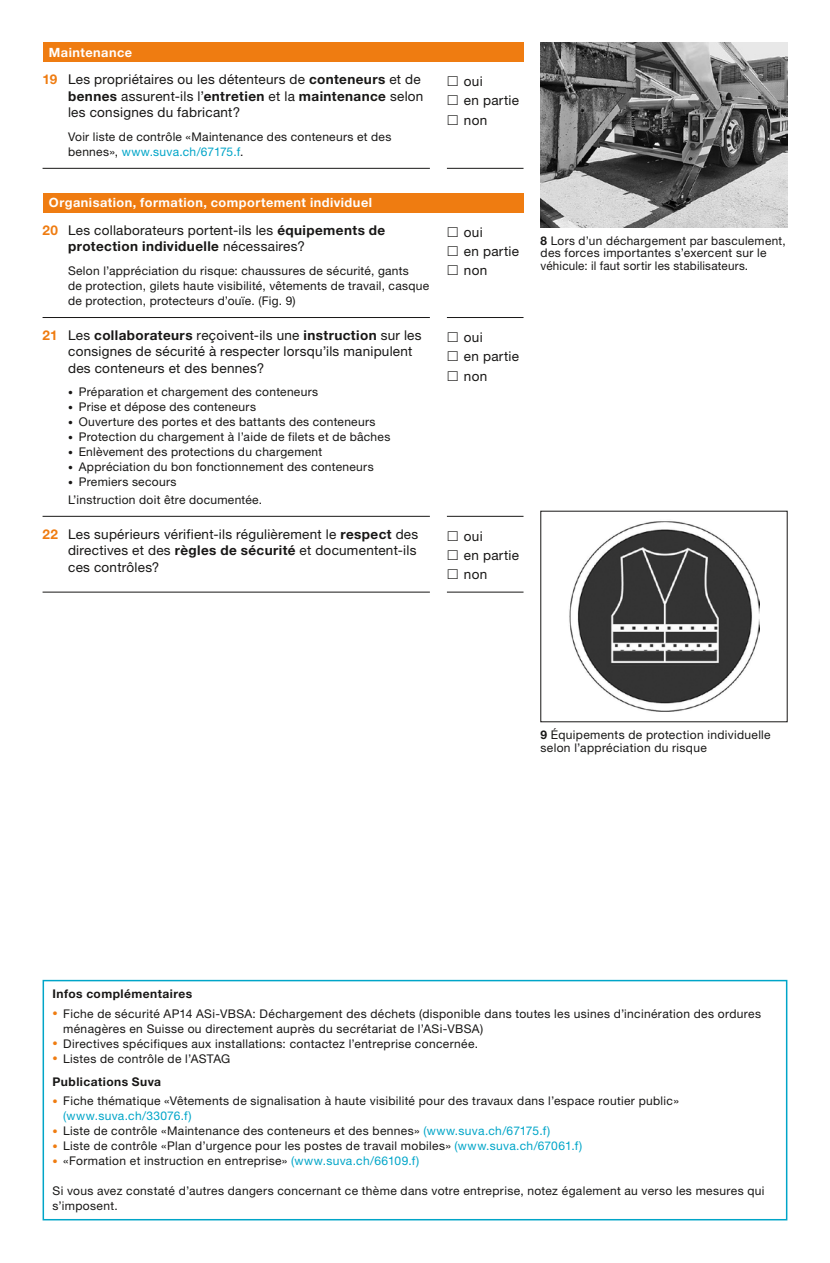
<style>
.page{position:relative;width:830px;height:1263px;background:#fff}
.page>*{position:absolute;margin:0;border:0;box-sizing:border-box;transform-origin:0 0}
.t1{font:13.5px/19.2px "Helvetica Neue LT Std";letter-spacing:.02em;color:#181716}
.t2{font:700 12.75px "Helvetica Neue LT Std";letter-spacing:.035em;color:#fff}
.t3{font:12px/15px "Helvetica Neue LT Std";letter-spacing:.025em;color:#181716}
.t4{font:700 12px "Helvetica Neue LT Std";letter-spacing:.04em;color:#181716}
.s1{font-weight:700;color:#ef7c11}
.s2{font-weight:700}
.s3{color:#00a5c8}
.s4{font-size:9.75px}
.s5{font-size:10.5px;color:#ef7c11}
</style>
<div class="page">
<img style="left:569px;top:521px;width:190px;height:191px">
<img style="left:540px;top:43px;width:247px;height:185px">
<div style="left:43px;top:980px;width:744px;height:240px;border:2px solid #00a5c8"></div>
<div style="left:43px;top:43px;width:480px;height:19px;background:#ef7c11"></div>
<hr style="left:446px;top:168px;width:77px;height:1px;background:#181716">
<hr style="left:43px;top:168px;width:386px;height:1px;background:#181716">
<div style="left:43px;top:193px;width:480px;height:19px;background:#ef7c11"></div>
<hr style="left:446px;top:516px;width:77px;height:1px;background:#181716">
<hr style="left:446px;top:592px;width:77px;height:1px;background:#181716">
<hr style="left:446px;top:317px;width:77px;height:1px;background:#181716">
<hr style="left:43px;top:317px;width:386px;height:1px;background:#181716">
<hr style="left:43px;top:516px;width:386px;height:1px;background:#181716">
<hr style="left:43px;top:592px;width:386px;height:1px;background:#181716">
<p class="t2" style="left:49px;top:44px;width:85px">Maintenance</p>
<p class="t1" style="left:68px;top:71px;width:356px;line-height:16.5px;text-indent:-26px"><span class="s1">19</span> Les propriétaires ou les détenteurs de <span class="s2">conteneurs</span> et de <span class="s2">bennes</span> assurent-ils l’<span class="s2">entretien</span> et la <span class="s2">maintenance</span> selon les consignes du fabricant?</p>
<p class="t3" style="left:68px;top:129px;width:324px">Voir liste de contrôle «Maintenance des conteneurs et des bennes», <span class="s3">www.suva.ch/67175.f</span>.</p>
<p class="t2" style="left:49px;top:195px;width:324px">Organisation, formation, comportement individuel</p>
<p class="t1" style="left:68px;top:221px;width:318px;line-height:16.5px;text-indent:-26px"><span class="s1">20</span> Les collaborateurs portent-ils les <span class="s2">équipements de protection individuelle</span> nécessaires?</p>
<p class="t3" style="left:68px;top:263px;width:362px">Selon l’appréciation du risque: chaussures de sécurité, gants<br>de protection, gilets haute visibilité, vêtements de travail, casque de protection, protecteurs d’ouïe. (Fig. 9)</p>
<p class="t1" style="left:68px;top:327px;width:355px;line-height:16.5px;text-indent:-26px"><span class="s1">21</span> Les <span class="s2">collaborateurs</span> reçoivent-ils une <span class="s2">instruction</span> sur les consignes de sécurité à respecter lorsqu’ils manipulent des conteneurs et des bennes?</p>
<p class="t3" style="left:68px;top:384px;width:251px"><span class="s4">•</span> Préparation et chargement des conteneurs</p>
<p class="t3" style="left:68px;top:399px;width:189px"><span class="s4">•</span> Prise et dépose des conteneurs</p>
<p class="t3" style="left:68px;top:414px;width:309px"><span class="s4">•</span> Ouverture des portes et des battants des conteneurs</p>
<p class="t3" style="left:68px;top:429px;width:323px"><span class="s4">•</span> Protection du chargement à l’aide de filets et de bâches</p>
<p class="t3" style="left:68px;top:444px;width:256px"><span class="s4">•</span> Enlèvement des protections du chargement</p>
<p class="t3" style="left:68px;top:459px;width:307px"><span class="s4">•</span> Appréciation du bon fonctionnement des conteneurs</p>
<p class="t3" style="left:68px;top:473px;width:195px;line-height:17.1px"><span class="s4">•</span> Premiers secours<br>L’instruction doit être documentée.</p>
<p class="t1" style="left:463px;top:72px;width:57px">oui<br>en partie non</p>
<p class="t1" style="left:463px;top:222px;width:57px">oui<br>en partie non</p>
<p class="t1" style="left:463px;top:327px;width:57px">oui<br>en partie non</p>
<p class="t1" style="left:68px;top:525px;width:351px;line-height:16.5px;text-indent:-26px"><span class="s1">22</span> Les supérieurs vérifient-ils régulièrement le <span class="s2">respect</span> des directives et des <span class="s2">règles de sécurité</span> et documentent-ils ces contrôles?</p>
<p class="t1" style="left:463px;top:526px;width:57px">oui<br>en partie non</p>
<p class="t3" style="left:540px;top:234px;width:247px;line-height:12.8px"><span class="s2">8</span> Lors d’un déchargement par basculement, des forces importantes s’exercent sur le véhicule: il faut sortir les stabilisateurs.</p>
<p class="t3" style="left:540px;top:728px;width:231px;line-height:12.8px"><span class="s2">9</span> Équipements de protection individuelle selon l’appréciation du risque</p>
<p class="t4" style="left:53px;top:987px;width:141px">Infos complémentaires</p>
<p class="t3" style="left:63px;top:1006px;width:699px;text-indent:-11px"><span class="s5">•</span> Fiche de sécurité AP14 ASi-VBSA: Déchargement des déchets (disponible dans toutes les usines d’incinération des ordures ménagères en Suisse ou directement auprès du secrétariat de l’ASi-VBSA)</p>
<p class="t3" style="left:53px;top:1036px;width:427px"><span class="s5">•</span> Directives spécifiques aux installations: contactez l’entreprise concernée.</p>
<p class="t3" style="left:53px;top:1046px;width:179px;line-height:23.5px"><span class="s5">•</span> Listes de contrôle de l’ASTAG<br><span class="s2">Publications Suva</span></p>
<p class="t3" style="left:63px;top:1093px;width:617px;text-indent:-11px"><span class="s5">•</span> Fiche thématique «Vêtements de signalisation à haute visibilité pour des travaux dans l’espace routier public» <span class="s3">(www.suva.ch/33076.f)</span></p>
<p class="t3" style="left:53px;top:1123px;width:499px"><span class="s5">•</span> Liste de contrôle «Maintenance des conteneurs et des bennes» <span class="s3">(www.suva.ch/67175.f)</span></p>
<p class="t3" style="left:53px;top:1138px;width:531px"><span class="s5">•</span> Liste de contrôle «Plan d’urgence pour les postes de travail mobiles» <span class="s3">(www.suva.ch/67061.f)</span></p>
<p class="t3" style="left:53px;top:1153px;width:368px"><span class="s5">•</span> «Formation et instruction en entreprise» <span class="s3">(www.suva.ch/66109.f)</span></p>
<p class="t3" style="left:53px;top:1183px;width:713px">Si vous avez constaté d’autres dangers concernant ce thème dans votre entreprise, notez également au verso les mesures qui s’imposent.</p>
</div>
